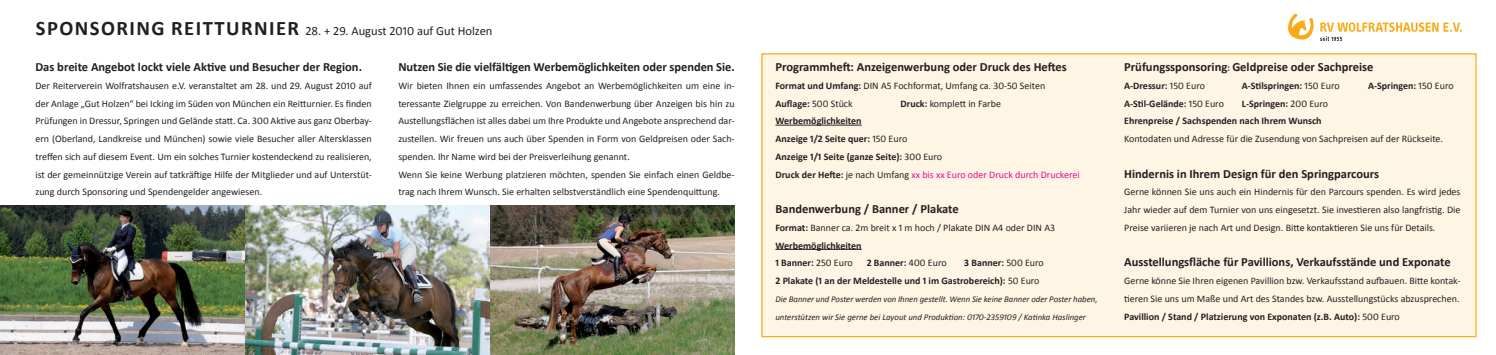
<style>
.page{position:relative;width:1496px;height:355px;background:#fff}
.page>*{position:absolute;margin:0;border:0;box-sizing:border-box;transform-origin:0 0}
.t1{font:700 12.5px "Calibri";color:#231f20}
.t2{font:12.5px "Calibri";color:#231f20}
.t3{font:10px/17.8px "Calibri";color:#231f20;text-align:justify}
.t4{font:700 10px/17.8px "Calibri";color:#231f20}
.t5{font:italic 8.75px/17.8px "Calibri";color:#231f20}
.s1{font-weight:700;font-size:20.62px}
.s2{font-weight:700}
.s3{font-weight:400}
.s4{font-weight:400;color:#ed088d}
.s5{font-size:10px}
</style>
<div class="page">
<div style="left:762px;top:54px;width:713px;height:282px;background:#fef5e5"></div>
<svg style="left:1320px;top:22px;width:141px;height:19px"></svg>
<svg style="left:1288px;top:13px;width:25px;height:27px"></svg>
<hr style="left:775px;top:124px;width:86px;height:1px;background:#231f20">
<hr style="left:775px;top:248px;width:86px;height:1px;background:#231f20">
<img style="left:0;top:205px;width:490px;height:149px">
<img style="left:490px;top:205px;width:244px;height:149px">
<p class="t2" style="left:36px;top:23px;width:458px"><span class="s1">Sponsoring reitturnier</span> 28. + 29. August 2010 auf Gut Holzen</p>
<p class="t1" style="left:35px;top:59px;width:328px">Das breite Angebot lockt viele Aktive und Besucher der Region.</p>
<p class="t3" style="left:35px;top:76px;width:338px">Der Reiterverein Wolfratshausen e.V. veranstaltet am 28. und 29. August 2010 auf der Anlage „Gut Holzen“ bei Icking im Süden von München ein Reitturnier. Es finden Prüfungen in Dressur, Springen und Gelände statt. Ca. 300 Aktive aus ganz Oberbay&shy;ern (Oberland, Landkreise und München) sowie viele Besucher aller Altersklassen treffen sich auf diesem Event. Um ein solches Turnier kostendeckend zu realisieren, ist der gemeinnützige Verein auf tatkräftige Hilfe der Mitglieder und auf Unterstüt&shy;zung durch Sponsoring und Spendengelder angewiesen.</p>
<p class="t1" style="left:398px;top:59px;width:338px">Nutzen Sie die vielfältigen Werbemöglichkeiten oder spenden Sie.</p>
<p class="t3" style="left:398px;top:76px;width:338px;text-align:left">Wir bieten Ihnen ein umfassendes Angebot an Werbemöglichkeiten um eine in&shy;teressante Zielgruppe zu erreichen. Von Bandenwerbung über Anzeigen bis hin zu Austellungsflächen ist alles dabei um Ihre Produkte und Angebote ansprechend dar&shy;zustellen. Wir freuen uns auch über Spenden in Form von Geldpreisen oder Sach&shy;spenden. Ihr Name wird bei der Preisverleihung genannt.<br>Wenn Sie keine Werbung platzieren möchten, spenden Sie einfach einen Geldbe&shy;trag nach Ihrem Wunsch. Sie erhalten selbstverständlich eine Spendenquittung.</p>
<p class="t1" style="left:775px;top:59px;width:293px">Programmheft: Anzeigenwerbung oder Druck des Heftes</p>
<p class="t3" style="left:775px;top:76px;width:271px"><span class="s2">Format und Umfang:</span> DIN A5 Fochformat, Umfang ca. 30-50 Seiten<br><span class="s2">Auflage:</span> 500 Stück</p>
<p class="t3" style="left:900px;top:94px;width:102px"><span class="s2">Druck:</span> komplett in Farbe</p>
<p class="t4" style="left:775px;top:111px;width:306px">Werbemöglichkeiten<br>Anzeige 1/2 Seite quer: <span class="s3">150 Euro<br></span>Anzeige 1/1 Seite (ganze Seite): <span class="s3">300 Euro<br></span>Druck der Hefte: <span class="s3">je nach Umfang</span> <span class="s4">xx bis xx Euro oder Druck durch Druckerei</span></p>
<p class="t1" style="left:775px;top:201px;width:185px">Bandenwerbung / Banner / Plakate</p>
<p class="t3" style="left:775px;top:218px;width:281px;text-align:left"><span class="s2">Format:</span> Banner ca. 2m breit x 1 m hoch / Plakate DIN A4 oder DIN A3<br><span class="s2">Werbemöglichkeiten<br>1 Banner:</span> 250 Euro</p>
<p class="t4" style="left:775px;top:253px;width:270px;text-indent:189px">3 Banner: <span class="s3">500 Euro<br></span>2 Plakate (1 an der Meldestelle und 1 im Gastrobereich): <span class="s3">50 Euro</span></p>
<p class="t5" style="left:775px;top:289px;width:323px">Die Banner und Poster werden von Ihnen gestellt. Wenn Sie keine Banner oder Poster haben, unterstützen wir Sie gerne bei Layout und Produktion: 0170-2359109 / Katinka Haslinger</p>
<p class="t4" style="left:866px;top:253px;width:81px">2 Banner: <span class="s3">400 Euro</span></p>
<p class="t1" style="left:1124px;top:59px;width:251px">Prüfungssponsoring<span class="s5">:</span> Geldpreise oder Sachpreise</p>
<p class="t4" style="left:1124px;top:76px;width:82px">A-Dressur: <span class="s3">150 Euro</span></p>
<p class="t4" style="left:1241px;top:76px;width:99px">A-Stilspringen: <span class="s3">150 Euro</span></p>
<p class="t4" style="left:1367px;top:76px;width:87px">A-Springen: <span class="s3">150 Euro</span></p>
<p class="t4" style="left:1124px;top:94px;width:101px">A-Stil-Gelände: <span class="s3">150 Euro</span></p>
<p class="t4" style="left:1124px;top:94px;width:205px;text-indent:118px">L-Springen: <span class="s3">200 Euro<br></span>Ehrenpreise / Sachspenden nach Ihrem Wunsch</p>
<p class="t3" style="left:1124px;top:129px;width:320px">Kontodaten und Adresse für die Zusendung von Sachpreisen auf der Rückseite.</p>
<p class="t1" style="left:1124px;top:165px;width:256px">Hindernis in Ihrem Design für den Springparcours</p>
<p class="t3" style="left:1124px;top:182px;width:338px">Gerne können Sie uns auch ein Hindernis für den Parcours spenden. Es wird jedes Jahr wieder auf dem Turnier von uns eingesetzt. Sie investieren also langfristig. Die Preise variieren je nach Art und Design. Bitte kontaktieren Sie uns für Details.</p>
<p class="t1" style="left:1124px;top:254px;width:328px">Ausstellungsfläche für Pavillions, Verkaufsstände und Exponate</p>
<p class="t3" style="left:1124px;top:271px;width:338px">Gerne könne Sie Ihren eigenen Pavillion bzw. Verkaufsstand aufbauen. Bitte kontak&shy;tieren Sie uns um Maße und Art des Standes bzw. Ausstellungstücks abzusprechen.<br><span class="s2">Pavillion / Stand / Platzierung von Exponaten (z.B. Auto):</span> 500 Euro</p>
</div>
